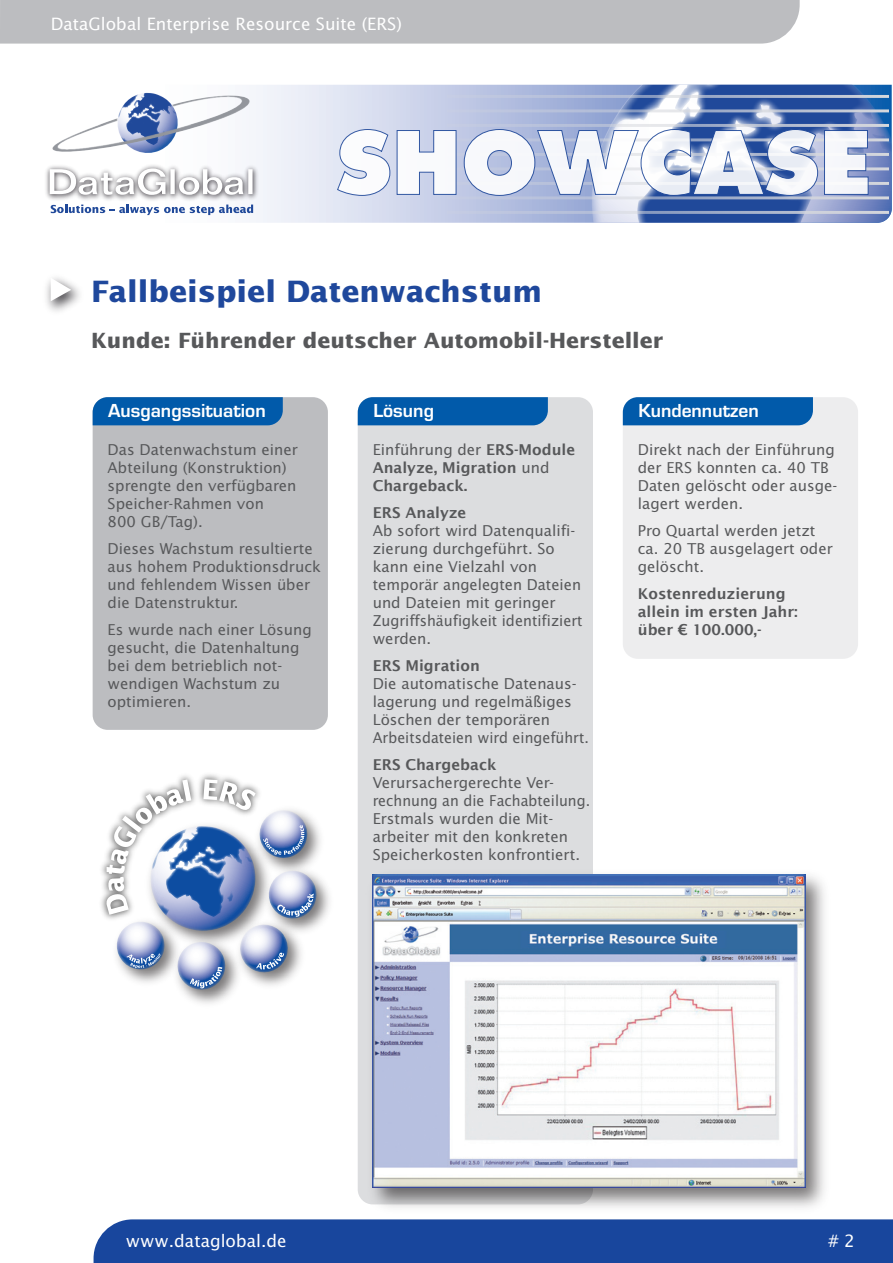
<style>
.page{position:relative;width:893px;height:1263px;background:#fff}
.page>*{position:absolute;margin:0;border:0;box-sizing:border-box;transform-origin:0 0}
.t1{font:800 84.75px "Futura";color:#fff}
.t2{font:700 29.4px "Lucida Sans";color:#1f489c}
.t3{font:700 21px "Lucida Sans";color:#57585a}
.t4{font:700 19.5px "Eurostile T";color:#fff}
.t5{font:16.95px "Lucida Sans";color:#fff}
.t6{font:15px/18px "Lucida Sans";color:#57585a}
.t7{font:600 15px/18px "Lucida Sans";color:#57585a}
.s1{font-weight:400}
</style>
<div class="page">
<div style="left:358px;top:397px;width:235px;height:807px;background:#dcdddf;border-radius:15px"></div>
<svg style="left:50px;top:85px;width:414px;height:138px"></svg>
<img style="left:46px;top:162px;width:215px;height:42px">
<svg style="left:50px;top:168px;width:203px;height:27px"></svg>
<svg style="left:52px;top:93px;width:198px;height:60px"></svg>
<svg style="left:51px;top:205px;width:202px;height:10px"></svg>
<hr style="left:447px;top:211px;width:445px;height:3px;background:#d6d8dd">
<hr style="left:447px;top:196px;width:445px;height:3px;background:#d6d8dd">
<hr style="left:447px;top:182px;width:445px;height:3px;background:#d6d8dd">
<hr style="left:447px;top:167px;width:445px;height:3px;background:#d6d8dd">
<hr style="left:447px;top:153px;width:445px;height:3px;background:#d6d8dd">
<hr style="left:447px;top:138px;width:445px;height:3px;background:#d6d8dd">
<hr style="left:447px;top:124px;width:445px;height:3px;background:#d6d8dd">
<hr style="left:447px;top:109px;width:445px;height:3px;background:#d6d8dd">
<hr style="left:447px;top:95px;width:445px;height:3px;background:#d6d8dd">
<svg style="left:337px;top:129px;width:53px;height:67px;background:#ced5ea"></svg>
<svg style="left:397px;top:130px;width:59px;height:65px;background:#bfc9e4"></svg>
<svg style="left:464px;top:85px;width:428px;height:138px;background:#8b9fca"></svg>
<img style="left:46px;top:277px;width:34px;height:35px">
<svg style="left:51px;top:278px;width:20px;height:23px"></svg>
<div style="left:93px;top:397px;width:235px;height:333px;background:#bcbdc0;border-radius:15px"></div>
<div style="left:93px;top:397px;width:190px;height:28px;background:#015aaa"></div>
<div style="left:358px;top:397px;width:190px;height:28px;background:#015aaa"></div>
<div style="left:623px;top:397px;width:235px;height:262px;background:#ededee;border-radius:15px"></div>
<div style="left:623px;top:397px;width:190px;height:28px;background:#015aaa"></div>
<div style="left:94px;top:1219px;width:799px;height:44px;background:#18469d"></div>
<div style="left:0;top:0;width:800px;height:44px;background:#bcbdc0"></div>
<img style="left:362px;top:874px;width:463px;height:334px">
<img style="left:373px;top:875px;width:432px;height:313px">
<img style="left:101px;top:774px;width:133px;height:143px">
<img style="left:317px;top:873px;width:13px;height:53px">
<svg style="left:106px;top:779px;width:211px;height:211px"></svg>
<p class="t5" style="left:51px;top:13px;width:353px">DataGlobal Enterprise Resource Suite (ERS)</p>
<h1 class="t1" style="left:336px;top:110px;width:538px">SHOWCASE</h1>
<h2 class="t2" style="left:91px;top:274px;width:452px">Fallbeispiel Datenwachstum</h2>
<h3 class="t3" style="left:91px;top:327px;width:574px">Kunde: Führender deutscher Automobil-Hersteller</h3>
<h3 class="t4" style="left:108px;top:399px;width:159px">Ausgangssituation</h3>
<p class="t6" style="left:108px;top:440px;width:192px">Das Datenwachstum einer<br>Abteilung (Konstruktion) sprengte den verfügbaren<br>Speicher-Rahmen von<br>800 GB/Tag).</p>
<p class="t6" style="left:108px;top:539px;width:215px">Dieses Wachstum resultierte aus hohem Produktionsdruck und fehlendem Wissen über die Datenstruktur.</p>
<p class="t6" style="left:108px;top:620px;width:206px">Es wurde nach einer Lösung gesucht, die Datenhaltung bei dem betrieblich not&shy;wendigen Wachstum zu optimieren.</p>
<h3 class="t4" style="left:373px;top:399px;width:62px">Lösung</h3>
<p class="t7" style="left:373px;top:440px;width:204px"><span class="s1">Einführung der</span> ERS-Module<br>Analyze, Migration <span class="s1">und<br></span>Chargeback.</p>
<p class="t7" style="left:373px;top:503px;width:95px">ERS Analyze</p>
<p class="t6" style="left:373px;top:521px;width:211px">Ab sofort wird Datenqualifi&shy;zierung durchgeführt. So kann eine Vielzahl von temporär angelegten Dateien und Dateien mit geringer<br>Zugriffshäufigkeit identifiziert werden.</p>
<p class="t7" style="left:373px;top:656px;width:109px">ERS Migration</p>
<p class="t6" style="left:373px;top:674px;width:218px">Die automatische Datenaus&shy;lagerung und regelmäßiges<br>Löschen der temporären<br>Arbeitsdateien wird eingeführt.</p>
<p class="t7" style="left:373px;top:755px;width:125px">ERS Chargeback</p>
<p class="t6" style="left:373px;top:773px;width:219px">Verursachergerechte Ver&shy;rechnung an die Fachabteilung.<br>Erstmals wurden die Mit&shy;arbeiter mit den konkreten<br>Speicherkosten konfrontiert.</p>
<h3 class="t4" style="left:638px;top:399px;width:122px">Kundennutzen</h3>
<p class="t6" style="left:638px;top:440px;width:201px">Direkt nach der Einführung der ERS konnten ca. 40 TB<br>Daten gelöscht oder ausge&shy;lagert werden.</p>
<p class="t6" style="left:638px;top:521px;width:196px">Pro Quartal werden jetzt ca. 20 TB ausgelagert oder gelöscht.</p>
<p class="t7" style="left:638px;top:584px;width:162px">Kostenreduzierung allein im ersten Jahr: über € 100.000,-</p>
<p class="t5" style="left:126px;top:1230px;width:162px">www.dataglobal.de</p>
<p class="t5" style="left:828px;top:1230px;width:28px"># 2</p>
</div>
